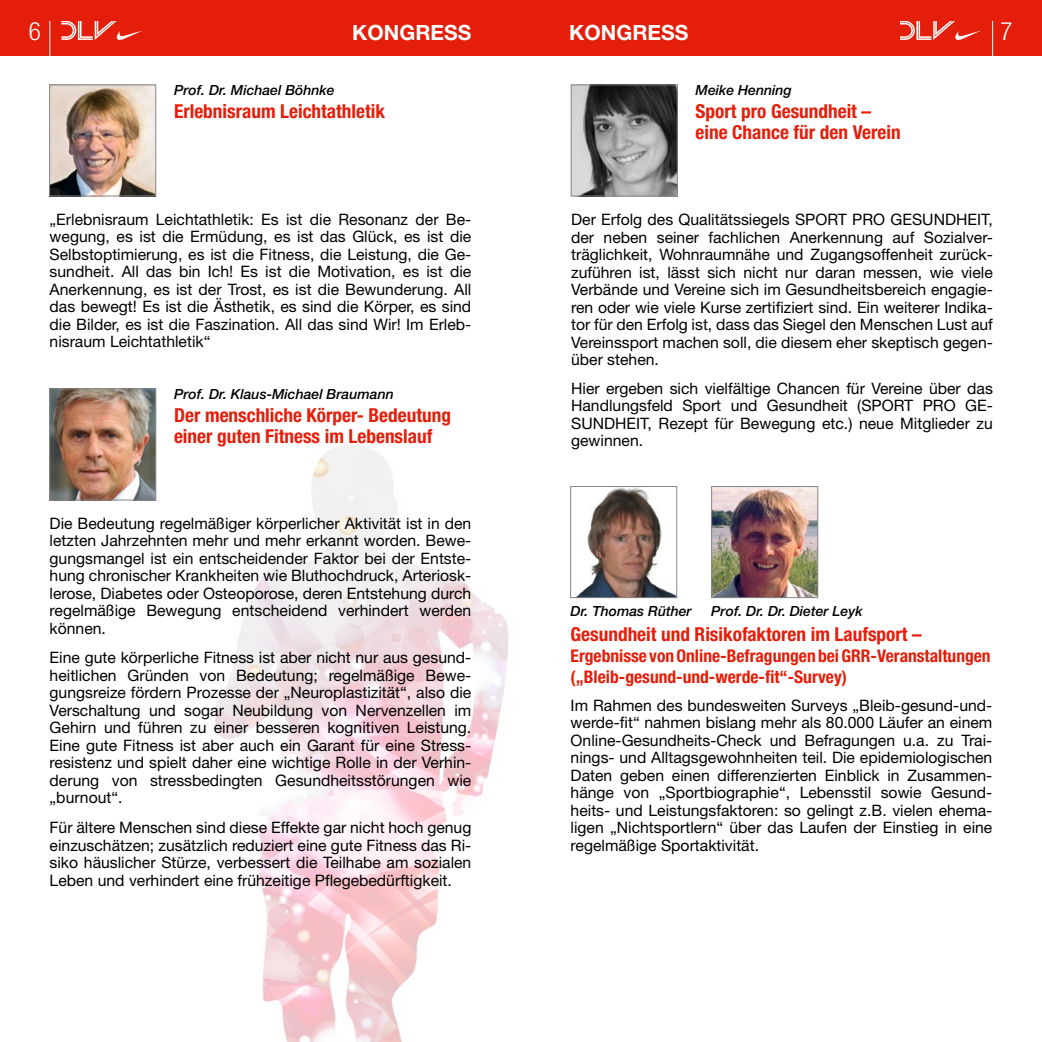
<style>
.page{position:relative;width:1042px;height:1042px;background:#fff}
.page>*{position:absolute;margin:0;border:0;box-sizing:border-box;transform-origin:0 0}
.t1{font:300 condensed 25.2px "Helvetica Neue LT Pro";color:#fff}
.t2{font:700 21px "Helvetica Neue LT Pro";color:#fff}
.t3{font:700 condensed 19.25px/21px "Helvetica Neue LT Pro";color:#e41e0a}
.t4{font:700 condensed 17.5px/21px "Helvetica Neue LT Pro";color:#e41e0a}
.t5{font:15.75px/17.5px "Helvetica Neue LT Pro";color:#000;text-align:justify}
.t6{font:italic 500 14px "Helvetica Neue LT Pro";color:#000}
</style>
<div class="page">
<div style="left:521px;top:0;width:521px;height:56px;background:#e41e0a"></div>
<svg style="left:900px;top:21px;width:81px;height:19px"></svg>
<div style="left:0;top:0;width:521px;height:56px;background:#e41e0a"></div>
<svg style="left:61px;top:21px;width:82px;height:19px"></svg>
<hr style="left:50px;top:21px;width:1px;height:36px;background:#fff">
<hr style="left:992px;top:21px;width:1px;height:36px;background:#fff">
<img style="left:53px;top:420px;width:525px;height:622px">
<img style="left:51px;top:87px;width:103px;height:107px">
<div style="left:49px;top:85px;width:107px;height:111px;border:1px solid #868786"></div>
<img style="left:51px;top:391px;width:103px;height:107px">
<div style="left:49px;top:389px;width:107px;height:111px;border:1px solid #868786"></div>
<img style="left:572px;top:488px;width:103px;height:108px">
<div style="left:570px;top:486px;width:107px;height:112px;border:1px solid #868786"></div>
<img style="left:713px;top:488px;width:103px;height:108px">
<div style="left:711px;top:486px;width:107px;height:112px;border:1px solid #868786"></div>
<img style="left:573px;top:87px;width:102px;height:107px">
<div style="left:571px;top:85px;width:106px;height:111px;border:1px solid #868786"></div>
<h1 class="t1" style="left:29px;top:17px;width:14px">6</h1>
<h2 class="t2" style="left:352px;top:19px;width:121px">KONGRESS</h2>
<h2 class="t2" style="left:569px;top:19px;width:121px">KONGRESS</h2>
<h1 class="t1" style="left:1000px;top:17px;width:14px">7</h1>
<p class="t6" style="left:174px;top:81px;width:162px">Prof. Dr. Michael Böhnke</p>
<p class="t3" style="left:174px;top:101px;width:212px">Erlebnisraum Leichtathletik</p>
<p class="t5" style="left:50px;top:210px;width:423px">„Erlebnisraum Leichtathletik: Es ist die Resonanz der Be&shy;wegung, es ist die Ermüdung, es ist das Glück, es ist die Selbstoptimierung, es ist die Fitness, die Leistung, die Ge&shy;sundheit. All das bin Ich! Es ist die Motivation, es ist die Anerkennung, es ist der Trost, es ist die Bewunderung. All das bewegt! Es ist die Ästhetik, es sind die Körper, es sind die Bilder, es ist die Faszination. All das sind Wir! Im Erleb&shy;nisraum Leichtathletik“</p>
<p class="t6" style="left:174px;top:385px;width:221px">Prof. Dr. Klaus-Michael Braumann</p>
<p class="t3" style="left:174px;top:405px;width:278px">Der menschliche Körper- Bedeutung einer guten Fitness im Lebenslauf</p>
<p class="t5" style="left:50px;top:514px;width:423px">Die Bedeutung regelmäßiger körperlicher Aktivität ist in den letzten Jahrzehnten mehr und mehr erkannt worden. Bewe&shy;gungsmangel ist ein entscheidender Faktor bei der Entste&shy;hung chronischer Krankheiten wie Bluthochdruck, Arteriosk&shy;lerose, Diabetes oder Osteoporose, deren Entstehung durch regelmäßige Bewegung entscheidend verhindert werden können.</p>
<p class="t5" style="left:50px;top:649px;width:423px">Eine gute körperliche Fitness ist aber nicht nur aus gesund&shy;heitlichen Gründen von Bedeutung; regelmäßige Bewe&shy;gungsreize fördern Prozesse der „Neuroplastizität“, also die Verschaltung und sogar Neubildung von Nervenzellen im Gehirn und führen zu einer besseren kognitiven Leistung.<br>Eine gute Fitness ist aber auch ein Garant für eine Stress&shy;resistenz und spielt daher eine wichtige Rolle in der Verhin&shy;derung von stressbedingten Gesundheitsstörungen wie „burnout“.</p>
<p class="t5" style="left:50px;top:818px;width:423px">Für ältere Menschen sind diese Effekte gar nicht hoch genug einzuschätzen; zusätzlich reduziert eine gute Fitness das Ri&shy;siko häuslicher Stürze, verbessert die Teilhabe am sozialen Leben und verhindert eine frühzeitige Pflegebedürftigkeit.</p>
<p class="t6" style="left:695px;top:81px;width:98px">Meike Henning</p>
<p class="t3" style="left:695px;top:101px;width:207px">Sport pro Gesundheit – eine Chance für den Verein</p>
<p class="t5" style="left:571px;top:210px;width:423px">Der Erfolg des Qualitätssiegels SPORT PRO GESUNDHEIT, der neben seiner fachlichen Anerkennung auf Sozialver&shy;träglichkeit, Wohnraumnähe und Zugangsoffenheit zurück&shy;zuführen ist, lässt sich nicht nur daran messen, wie viele Verbände und Vereine sich im Gesundheitsbereich engagie&shy;ren oder wie viele Kurse zertifiziert sind. Ein weiterer Indika&shy;tor für den Erfolg ist, dass das Siegel den Menschen Lust auf Vereinssport machen soll, die diesem eher skeptisch gegen&shy;über stehen.</p>
<p class="t5" style="left:571px;top:379px;width:423px">Hier ergeben sich vielfältige Chancen für Vereine über das Handlungsfeld Sport und Gesundheit (SPORT PRO GE-SUNDHEIT, Rezept für Bewegung etc.) neue Mitglieder zu gewinnen.</p>
<p class="t6" style="left:570px;top:602px;width:123px">Dr. Thomas Rüther</p>
<p class="t6" style="left:711px;top:602px;width:153px">Prof. Dr. Dr. Dieter Leyk</p>
<p class="t3" style="left:570px;top:624px;width:353px">Gesundheit und Risikofaktoren im Laufsport –</p>
<p class="t4" style="left:570px;top:645px;width:422px">Ergebnisse von Online-Befragungen bei GRR-Veranstaltungen („Bleib-gesund-und-werde-fit“-Survey)</p>
<p class="t5" style="left:570px;top:696px;width:423px">Im Rahmen des bundesweiten Surveys „Bleib-gesund-und&shy;werde-fit“ nahmen bislang mehr als 80.000 Läufer an einem Online-Gesundheits-Check und Befragungen u.a. zu Trai&shy;nings- und Alltagsgewohnheiten teil. Die epidemiologischen Daten geben einen differenzierten Einblick in Zusammen&shy;hänge von „Sportbiographie“, Lebensstil sowie Gesund&shy;heits- und Leistungsfaktoren: so gelingt z.B. vielen ehema&shy;ligen „Nichtsportlern“ über das Laufen der Einstieg in eine regelmäßige Sportaktivität.</p>
</div>
